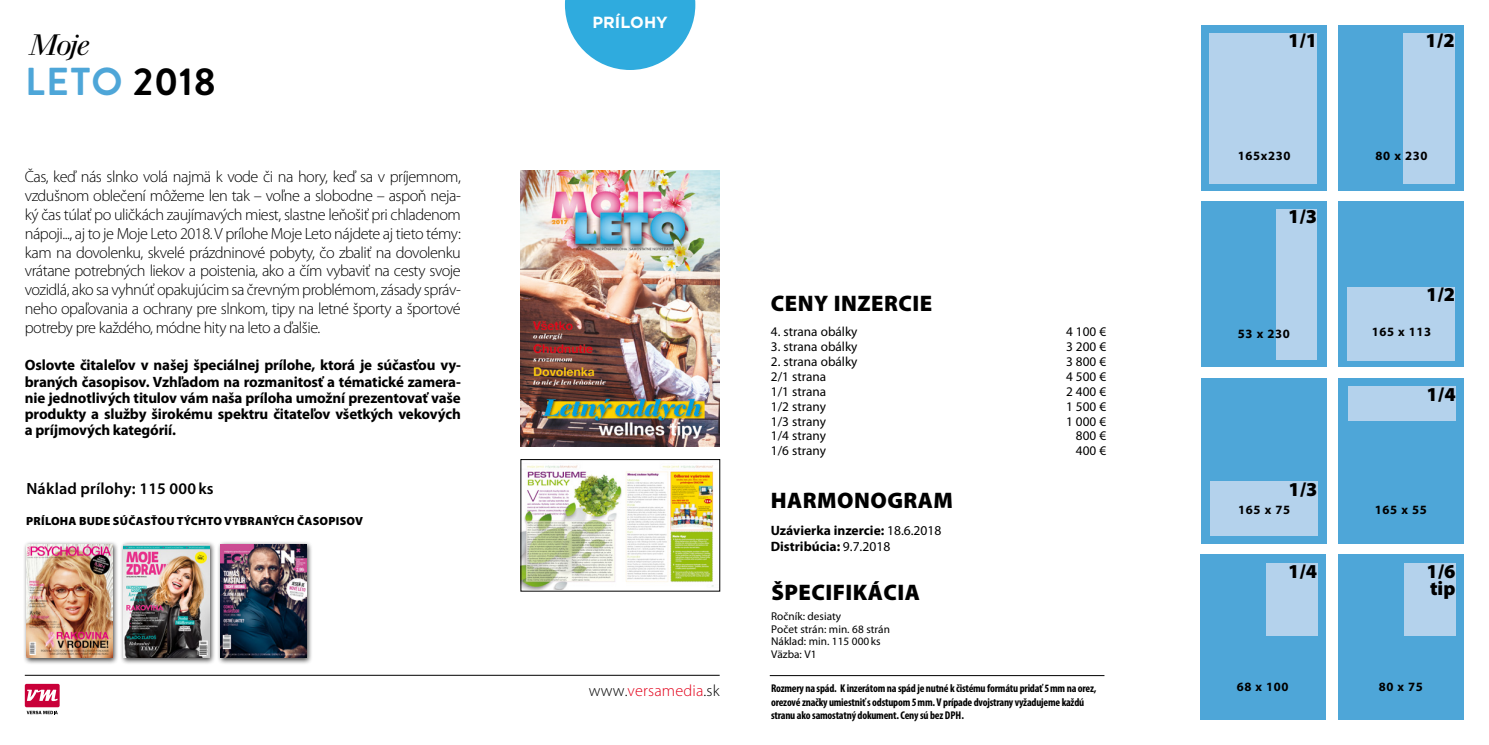
<style>
.page{position:relative;width:1489px;height:745px;background:#fff}
.page>*{position:absolute;margin:0;border:0;box-sizing:border-box;transform-origin:0 0}
.t1{font:700 38.88px "Brandon Grotesque";letter-spacing:.025em;color:#4ea6d8}
.t2{font:italic 30.88px "Walbaum Buch TOT";color:#000}
.t3{font:900 22.5px "Myriad Pro";letter-spacing:.02em;color:#000}
.ËÌslo_slunÌËko{font:900 19.75px "Myriad Pro";color:#000}
.t4{font:300 16.25px/18.8px "Myriad Pro";letter-spacing:-.03em;color:#000;text-align:justify}
.t5{font:600 16.25px "Myriad Pro";letter-spacing:.01em;color:#000}
.hlavni_text{font:300 16.25px "Myriad Pro";letter-spacing:.01em;color:#e2001a}
.t6{font:700 16.12px "Gotham";color:#fff}
.t7{font:700 15px/16.2px "Myriad Pro";letter-spacing:-.01em;color:#000;text-align:justify}
.t8{font:700 13.5px "Myriad Pro";color:#000}
.t9{font:13.25px "Myriad Pro";color:#000}
.t10{font:700 12.62px "Myriad Pro";letter-spacing:.05em;color:#000}
.t11{font:900 11.88px "Myriad Pro";letter-spacing:.02em;color:#000}
.t12{font:700 condensed 11.25px/13.8px "Myriad Pro";letter-spacing:-.02em;color:#000}
.t13{font:11.25px "Myriad Pro";color:#000}
.s1{color:#000}
.s2{font-weight:400}
</style>
<div class="page">
<svg style="left:25px;top:705px;width:35px;height:9px"></svg>
<div style="left:25px;top:683px;width:35px;height:23px;background:#c90039;border-radius:2px"></div>
<svg style="left:27px;top:689px;width:31px;height:11px"></svg>
<svg style="left:27px;top:710px;width:31px;height:3px"></svg>
<hr style="left:25px;top:674px;width:694px;height:1px;background:#000">
<svg style="left:565px;top:0;width:130px;height:70px"></svg>
<hr style="left:769px;top:674px;width:335px;height:1px;background:#000">
<div style="left:1338px;top:377px;width:125px;height:166px;background:#4ea6d8"></div>
<div style="left:1347px;top:386px;width:108px;height:34px;background:#b4d2ec"></div>
<div style="left:1200px;top:377px;width:126px;height:166px;background:#4ea6d8"></div>
<div style="left:1209px;top:481px;width:108px;height:54px;background:#b4d2ec"></div>
<div style="left:1201px;top:25px;width:125px;height:165px;background:#4ea6d8"></div>
<div style="left:1209px;top:33px;width:108px;height:151px;background:#b4d2ec"></div>
<div style="left:1338px;top:25px;width:125px;height:165px;background:#4ea6d8"></div>
<div style="left:1402px;top:33px;width:52px;height:151px;background:#b4d2ec"></div>
<div style="left:1338px;top:201px;width:125px;height:166px;background:#4ea6d8"></div>
<div style="left:1347px;top:286px;width:107px;height:74px;background:#b4d2ec"></div>
<div style="left:1201px;top:201px;width:125px;height:166px;background:#4ea6d8"></div>
<div style="left:1276px;top:209px;width:41px;height:151px;background:#b4d2ec"></div>
<div style="left:1338px;top:554px;width:125px;height:165px;background:#4ea6d8"></div>
<div style="left:1403px;top:563px;width:52px;height:72px;background:#b4d2ec"></div>
<div style="left:1200px;top:554px;width:125px;height:165px;background:#4ea6d8"></div>
<div style="left:1265px;top:563px;width:52px;height:72px;background:#b4d2ec"></div>
<img style="left:520px;top:170px;width:199px;height:276px">
<img style="left:522px;top:465px;width:192px;height:124px">
<div style="left:520px;top:459px;width:200px;height:132px;border:1px solid #000"></div>
<div style="left:120px;top:540px;width:96px;height:124px;background:#000;opacity:.75"></div>
<img style="left:123px;top:544px;width:86px;height:113px">
<div style="left:217px;top:540px;width:96px;height:124px;background:#000;opacity:.75"></div>
<img style="left:220px;top:544px;width:86px;height:113px">
<div style="left:23px;top:540px;width:96px;height:124px;background:#000;opacity:.75"></div>
<img style="left:26px;top:544px;width:86px;height:113px">
<p class="t2" style="left:29px;top:28px;width:62px">Moje</p>
<p class="t1" style="left:25px;top:54px;width:192px">LETO <span class="s1">2018</span></p>
<p class="t4" style="left:25px;top:168px;width:437px">Čas, keď nás slnko volá najmä k vode či na hory, keď sa v príjemnom, vzdušnom oblečení môžeme len tak – voľne a slobodne – aspoň neja&shy;ký čas túlať po uličkách zaujímavých miest, slastne leňošiť pri chladenom nápoji..., aj to je Moje Leto 2018. V prílohe Moje Leto nájdete aj tieto témy: kam na dovolenku, skvelé prázdninové pobyty, čo zbaliť na dovolenku vrátane potrebných liekov a poistenia, ako a čím vybaviť na cesty svoje vozidlá, ako sa vyhnúť opakujúcim sa črevným problémom, zásady správ&shy;neho opaľovania a ochrany pre slnkom, tipy na letné športy a športové potreby pre každého, módne hity na leto a ďalšie.</p>
<p class="t7" style="left:25px;top:356px;width:437px">Oslovte čitaleľov v našej špeciálnej prílohe, ktorá je súčasťou vy&shy;braných časopisov. Vzhľadom na rozmanitosť a tématické zamera&shy;nie jednotlivých titulov vám naša príloha umožní prezentovať vaše produkty a služby širokému spektru čitateľov všetkých vekových a príjmových kategórií.</p>
<p class="t5" style="left:26px;top:478px;width:189px">Náklad prílohy: 115 000 ks</p>
<p class="t11" style="left:26px;top:514px;width:338px">PRÍLOHA BUDE SÚČASŤOU TÝCHTO VYBRANÝCH ČASOPISOV</p>
<p class="t6" style="left:592px;top:12px;width:77px">PRÍLOHY</p>
<p class="hlavni_text" style="left:589px;top:680px;width:132px"><span class="s1">www.</span>versamedia<span class="s1">.sk</span></p>
<p class="t3" style="left:771px;top:290px;width:163px">CENY INZERCIE</p>
<p class="t9" style="left:771px;top:323px;width:88px">4. strana obálky</p>
<p class="t9" style="left:1065px;top:323px;width:42px">4 100 €</p>
<p class="t9" style="left:771px;top:338px;width:88px">3. strana obálky</p>
<p class="t9" style="left:1065px;top:338px;width:42px">3 200 €</p>
<p class="t9" style="left:771px;top:353px;width:88px">2. strana obálky</p>
<p class="t9" style="left:1065px;top:353px;width:42px">3 800 €</p>
<p class="t9" style="left:771px;top:368px;width:57px">2/1 strana</p>
<p class="t9" style="left:1065px;top:368px;width:42px">4 500 €</p>
<p class="t9" style="left:771px;top:383px;width:57px">1/1 strana</p>
<p class="t9" style="left:1065px;top:383px;width:42px">2 400 €</p>
<p class="t9" style="left:771px;top:397px;width:57px">1/2 strany</p>
<p class="t9" style="left:1065px;top:397px;width:42px">1 500 €</p>
<p class="t9" style="left:771px;top:412px;width:57px">1/3 strany</p>
<p class="t9" style="left:1065px;top:412px;width:42px">1 000 €</p>
<p class="t9" style="left:771px;top:427px;width:57px">1/4 strany</p>
<p class="t9" style="left:1075px;top:427px;width:32px">800 €</p>
<p class="t9" style="left:771px;top:442px;width:57px">1/6 strany</p>
<p class="t9" style="left:1075px;top:442px;width:32px">400 €</p>
<p class="t3" style="left:771px;top:487px;width:184px">HARMONOGRAM</p>
<p class="t8" style="left:770px;top:521px;width:172px">Uzávierka inzercie: <span class="s2">18.6.2018</span></p>
<p class="t8" style="left:770px;top:537px;width:121px">Distribúcia: <span class="s2">9.7.2018</span></p>
<p class="t3" style="left:771px;top:579px;width:150px">ŠPECIFIKÁCIA</p>
<p class="t13" style="left:771px;top:609px;width:71px">Ročník: desiaty</p>
<p class="t13" style="left:771px;top:621px;width:120px">Počet strán: min. 68 strán</p>
<p class="t13" style="left:771px;top:634px;width:111px">Náklad: min. 115 000ks</p>
<p class="t13" style="left:771px;top:647px;width:47px">Väzba: V1</p>
<p class="t12" style="left:771px;top:680px;width:327px">Rozmery na spád. K inzerátom na spád je nutné k čistému formátu pridať 5mm na orez, orezové značky umiestniť s odstupom 5mm. V prípade dvojstrany vyžadujeme každú stranu ako samostatný dokument. Ceny sú bez DPH.</p>
<p class="ËÌslo_slunÌËko" style="left:1287px;top:29px;width:31px">1/1</p>
<p class="ËÌslo_slunÌËko" style="left:1425px;top:29px;width:31px">1/2</p>
<p class="t10" style="left:1237px;top:147px;width:54px">165x230</p>
<p class="t10" style="left:1375px;top:147px;width:53px">80 x 230</p>
<p class="ËÌslo_slunÌËko" style="left:1287px;top:205px;width:31px">1/3</p>
<p class="ËÌslo_slunÌËko" style="left:1425px;top:283px;width:31px">1/2</p>
<p class="t10" style="left:1237px;top:325px;width:53px">53 x 230</p>
<p class="t10" style="left:1371px;top:323px;width:61px">165 x 113</p>
<p class="ËÌslo_slunÌËko" style="left:1288px;top:477px;width:31px">1/3</p>
<p class="ËÌslo_slunÌËko" style="left:1426px;top:382px;width:31px">1/4</p>
<p class="t10" style="left:1238px;top:501px;width:53px">165 x 75</p>
<p class="t10" style="left:1374px;top:501px;width:53px">165 x 55</p>
<p class="ËÌslo_slunÌËko" style="left:1288px;top:559px;width:31px">1/4</p>
<p class="t10" style="left:1236px;top:678px;width:53px">68 x 100</p>
<p class="ËÌslo_slunÌËko" style="left:1426px;top:559px;width:31px">1/6</p>
<p class="ËÌslo_slunÌËko" style="left:1429px;top:576px;width:27px">tip</p>
<p class="t10" style="left:1378px;top:678px;width:46px">80 x 75</p>
</div>
